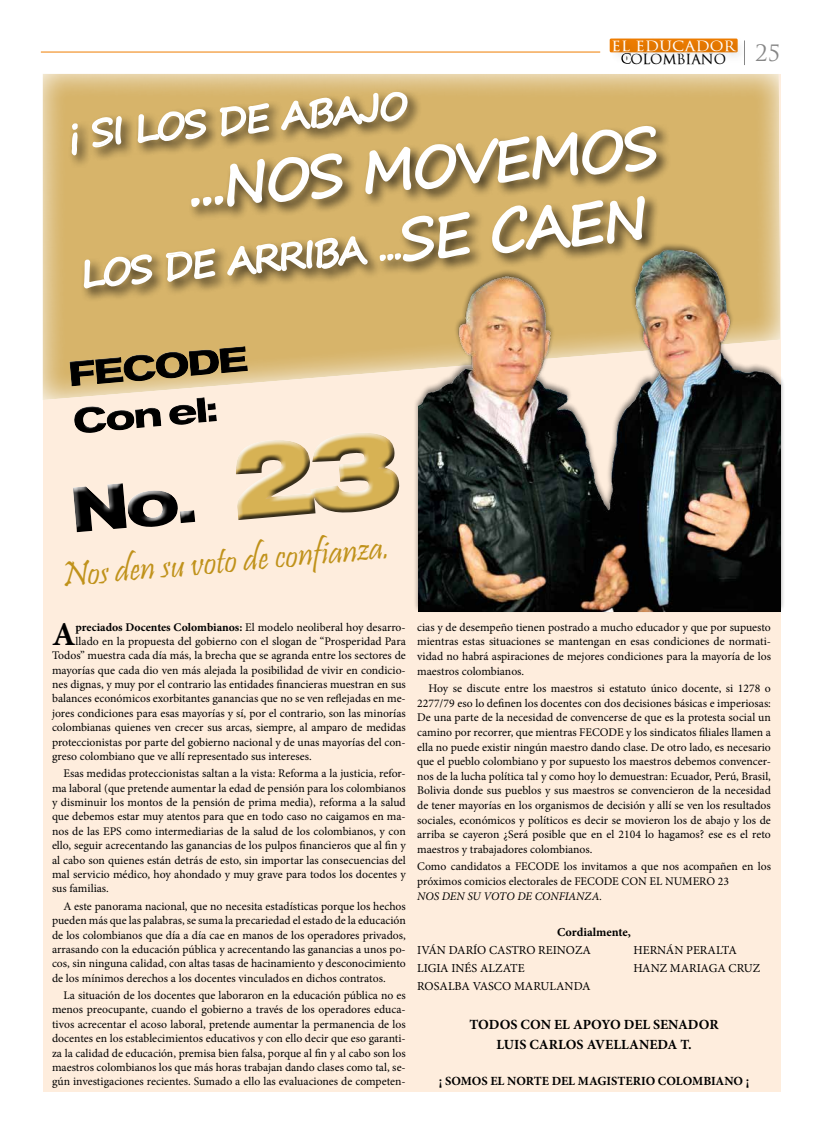
<style>
.page{position:relative;width:823px;height:1134px;background:#fff}
.page>*{position:absolute;margin:0;border:0;box-sizing:border-box;transform-origin:0 0}
.t1{font:56px "Segoe Print";color:#fff}
.t2{font:36px "Segoe Print";color:#fff}
.t3{font:36px "Pristina";color:#c0921a}
.t4{font:700 33.3px "Minion Pro";color:#000}
.t5{font:22px "Trajan Pro";color:#878787}
.t6{font:700 14px/20.2px "Minion Pro";color:#000;text-align:center}
.t7{font:13.7px "Catwoman";letter-spacing:.025em;color:#fff;scale:1.1 1}
.t8{font:13.4px "Catwoman";color:#000}
.t9{font:700 12.5px "Minion Pro";color:#000}
.t10{font:12.2px "Minion Pro";color:#000}
.t11{font:700 12.2px "Minion Pro";color:#000}
.t12{font:11.7px/14.4px "Minion Pro";color:#000;text-align:justify}
.t13{font:700 11.7px "Minion Pro";color:#000}
.t14{font:italic 11.7px "Minion Pro";color:#000}
.s1{font-size:56px}
.s2{font-weight:400}
</style>
<div class="page">
<div style="left:43px;top:74px;width:737px;height:1017px;background:#feeddd"></div>
<svg style="left:40px;top:38px;width:741px;height:362px;fill:#dab770"></svg>
<svg style="left:70px;top:53px;width:586px;height:275px;background:#cfb67f"></svg>
<div style="left:413px;top:241px;width:372px;height:373px;background:#000;opacity:.5"></div>
<img style="left:418px;top:247px;width:362px;height:364px">
<svg style="left:66px;top:344px;width:341px;height:189px"></svg>
<p class="t7" style="left:611px;top:38px;width:114px">EL EDUCADOR</p>
<p class="t8" style="left:630px;top:51px;width:97px">OLOMBIANO</p>
<h2 class="t2" style="left:66px;top:102px;width:341px;rotate:-5deg">¡ SI LOS DE ABAJO</h2>
<h1 class="t1" style="left:183px;top:137px;width:473px;rotate:-5deg">...NOS MOVEMOS</h1>
<h2 class="t2" style="left:78px;top:242px;width:570px;rotate:-5deg">LOS DE ARRIBA ...<span class="s1">SE CAEN</span></h2>
<h3 class="t5" style="left:754px;top:39px;width:27px">25</h3>
<h2 class="t3" style="left:60px;top:555px;width:330px;rotate:-5deg">Nos den su voto de confianza.</h2>
<h3 class="t4" style="left:52px;top:611px;width:25px">A</h3>
<p class="t13" style="left:75px;top:619px;width:331px">preciados Docentes Colombianos: <span class="s2">El modelo neoliberal hoy desarro-</span></p>
<p class="t12" style="left:75px;top:634px;width:331px">llado en la propuesta del gobierno con el slogan de “Prosperidad Para</p>
<p class="t12" style="left:52px;top:648px;width:355px">Todos” muestra cada día más, la brecha que se agranda entre los sectores de</p>
<p class="t12" style="left:52px;top:663px;width:355px">mayorías que cada dio ven más alejada la posibilidad de vivir en condicio-</p>
<p class="t12" style="left:52px;top:677px;width:355px">nes dignas, y muy por el contrario las entidades financieras muestran en sus</p>
<p class="t12" style="left:52px;top:691px;width:355px">balances económicos exorbitantes ganancias que no se ven reflejadas en me-</p>
<p class="t12" style="left:52px;top:706px;width:355px">jores condiciones para esas mayorías y sí, por el contrario, son las minorías</p>
<p class="t12" style="left:52px;top:720px;width:355px">colombianas quienes ven crecer sus arcas, siempre, al amparo de medidas</p>
<p class="t12" style="left:52px;top:735px;width:355px">proteccionistas por parte del gobierno nacional y de unas mayorías del con-</p>
<p class="t12" style="left:52px;top:749px;width:261px">greso colombiano que ve allí representado sus intereses.</p>
<p class="t12" style="left:52px;top:766px;width:355px;text-indent:11px">Esas medidas proteccionistas saltan a la vista: Reforma a la justicia, refor&shy;ma laboral (que pretende aumentar la edad de pensión para los colombianos y disminuir los montos de la pensión de prima media), reforma a la salud que debemos estar muy atentos para que en todo caso no caigamos en ma&shy;nos de las EPS como intermediarias de la salud de los colombianos, y con ello, seguir acrecentando las ganancias de los pulpos financieros que al fin y al cabo son quienes están detrás de esto, sin importar las consecuencias del mal servicio médico, hoy ahondado y muy grave para todos los docentes y sus familias.</p>
<p class="t12" style="left:52px;top:899px;width:355px;text-indent:11px">A este panorama nacional, que no necesita estadísticas porque los hechos pueden más que las palabras, se suma la precariedad el estado de la educación de los colombianos que día a día cae en manos de los operadores privados, arrasando con la educación pública y acrecentando las ganancias a unos po&shy;cos, sin ninguna calidad, con altas tasas de hacinamiento y desconocimiento de los mínimos derechos a los docentes vinculados en dichos contratos.</p>
<p class="t12" style="left:52px;top:988px;width:355px;text-indent:11px">La situación de los docentes que laboraron en la educación pública no es menos preocupante, cuando el gobierno a través de los operadores educa&shy;tivos acrecentar el acoso laboral, pretende aumentar la permanencia de los docentes en los establecimientos educativos y con ello decir que eso garanti&shy;za la calidad de educación, premisa bien falsa, porque al fin y al cabo son los maestros colombianos los que más horas trabajan dando clases como tal, se&shy;gún investigaciones recientes. Sumado a ello las evaluaciones de competen-</p>
<p class="t12" style="left:417px;top:620px;width:355px">cias y de desempeño tienen postrado a mucho educador y que por supuesto mientras estas situaciones se mantengan en esas condiciones de normati&shy;vidad no habrá aspiraciones de mejores condiciones para la mayoría de los maestros colombianos.</p>
<p class="t12" style="left:417px;top:681px;width:355px;text-indent:11px">Hoy se discute entre los maestros si estatuto único docente, si 1278 o 2277/79 eso lo definen los docentes con dos decisiones básicas e imperiosas:<br>De una parte de la necesidad de convencerse de que es la protesta social un camino por recorrer, que mientras FECODE y los sindicatos filiales llamen a ella no puede existir ningún maestro dando clase. De otro lado, es necesario que el pueblo colombiano y por supuesto los maestros debemos convencer&shy;nos de la lucha política tal y como hoy lo demuestran: Ecuador, Perú, Brasil, Bolivia donde sus pueblos y sus maestros se convencieron de la necesidad de tener mayorías en los organismos de decisión y allí se ven los resultados sociales, económicos y políticos es decir se movieron los de abajo y los de arriba se cayeron ¿Será posible que en el 2104 lo hagamos? ese es el reto maestros y trabajadores colombianos.</p>
<p class="t12" style="left:417px;top:859px;width:355px">Como candidatos a FECODE los invitamos a que nos acompañen en los próximos comicios electorales de FECODE CON EL NUMERO 23</p>
<p class="t14" style="left:417px;top:888px;width:186px">NOS DEN SU VOTO DE CONFIANZA.</p>
<p class="t11" style="left:556px;top:924px;width:75px">Cordialmente,</p>
<p class="t10" style="left:417px;top:942px;width:175px">IVÁN DARÍO CASTRO REINOZA</p>
<p class="t10" style="left:633px;top:942px;width:105px">HERNÁN PERALTA</p>
<p class="t10" style="left:417px;top:960px;width:109px">LIGIA INÉS ALZATE</p>
<p class="t10" style="left:633px;top:960px;width:128px">HANZ MARIAGA CRUZ</p>
<p class="t10" style="left:417px;top:978px;width:175px">ROSALBA VASCO MARULANDA</p>
<p class="t6" style="left:469px;top:1014px;width:250px">TODOS CON EL APOYO DEL SENADOR<br>LUIS CARLOS AVELLANEDA T.</p>
<p class="t9" style="left:438px;top:1072px;width:312px">¡ SOMOS EL NORTE DEL MAGISTERIO COLOMBIANO ¡</p>
</div>
